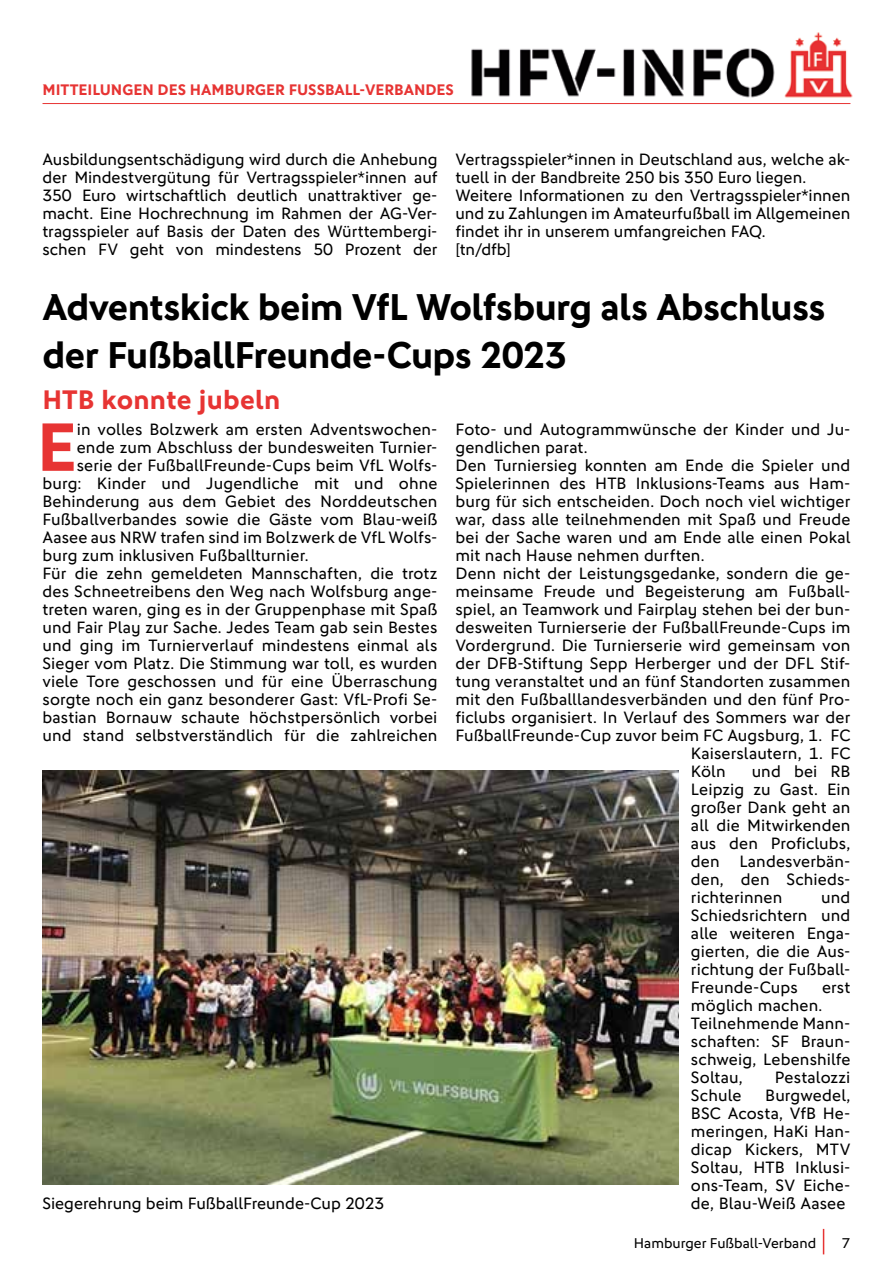
<style>
.page{position:relative;width:893px;height:1263px;background:#fff}
.page>*{position:absolute;margin:0;border:0;box-sizing:border-box;transform-origin:0 0}
.t1{font:700 68.7px "DFB Sans";color:#e73433}
.t2{font:700 37.5px/48px "DFB Sans";letter-spacing:-.02em;color:#000}
.t3{font:700 27px "DFB Sans";letter-spacing:.005em;color:#e73433}
.t4{font:16.5px/18px "DFB Sans";letter-spacing:.005em;color:#000;text-align:justify}
.t5{font:700 15.3px "DFB Sans";color:#e73433}
.t6{font:14.25px "DFB Sans";color:#000}
</style>
<div class="page">
<svg style="left:823px;top:1229px;width:1px;height:25px"></svg>
<hr style="left:43px;top:103px;width:807px;height:1px;background:#e73433">
<img style="left:471px;top:32px;width:382px;height:66px">
<img style="left:43px;top:770px;width:635px;height:414px">
<p class="t5" style="left:43px;top:80px;width:413px">MITTEILUNGEN DES HAMBURGER FUSSBALL-VERBANDES</p>
<p class="t4" style="left:43px;top:150px;width:396px">Ausbildungsentschädigung wird durch die Anhebung der Mindestvergütung für Vertragsspieler*innen auf 350 Euro wirtschaftlich deutlich unattraktiver ge&shy;macht. Eine Hochrechnung im Rahmen der AG-Ver&shy;tragsspieler auf Basis der Daten des Württembergi&shy;schen FV geht von mindestens 50 Prozent der</p>
<p class="t4" style="left:455px;top:150px;width:396px;text-align:left">Vertragsspieler*innen in Deutschland aus, welche ak&shy;tuell in der Bandbreite 250 bis 350 Euro liegen.<br>Weitere Informationen zu den Vertragsspieler*innen und zu Zahlungen im Amateurfußball im Allgemeinen findet ihr in unserem umfangreichen FAQ.<br>[tn/dfb]</p>
<h2 class="t2" style="left:43px;top:283px;width:785px">Adventskick beim VfL Wolfsburg als Abschluss der FußballFreunde-Cups 2023</h2>
<h3 class="t3" style="left:43px;top:384px;width:239px">HTB konnte jubeln</h3>
<h1 class="t1" style="left:37px;top:406px;width:42px">E</h1>
<p class="t4" style="left:77px;top:420px;width:362px">in volles Bolzwerk am ersten Adventswochen-</p>
<p class="t4" style="left:455px;top:420px;width:396px">Foto- und Autogrammwünsche der Kinder und Ju-</p>
<p class="t4" style="left:455px;top:438px;width:134px">gendlichen parat.</p>
<p class="t4" style="left:455px;top:456px;width:396px">Den Turniersieg konnten am Ende die Spieler und</p>
<p class="t4" style="left:455px;top:474px;width:396px">Spielerinnen des HTB Inklusions-Teams aus Ham-</p>
<p class="t4" style="left:455px;top:492px;width:396px">burg für sich entscheiden. Doch noch viel wichtiger</p>
<p class="t4" style="left:455px;top:510px;width:396px">war, dass alle teilnehmenden mit Spaß und Freude</p>
<p class="t4" style="left:455px;top:528px;width:396px">bei der Sache waren und am Ende alle einen Pokal</p>
<p class="t4" style="left:455px;top:546px;width:251px">mit nach Hause nehmen durften.</p>
<p class="t4" style="left:455px;top:564px;width:396px">Denn nicht der Leistungsgedanke, sondern die ge-</p>
<p class="t4" style="left:455px;top:582px;width:396px">meinsame Freude und Begeisterung am Fußball-</p>
<p class="t4" style="left:455px;top:600px;width:396px">spiel, an Teamwork und Fairplay stehen bei der bun-</p>
<p class="t4" style="left:455px;top:618px;width:396px">desweiten Turnierserie der FußballFreunde-Cups im</p>
<p class="t4" style="left:455px;top:636px;width:396px">Vordergrund. Die Turnierserie wird gemeinsam von</p>
<p class="t4" style="left:455px;top:654px;width:396px">der DFB-Stiftung Sepp Herberger und der DFL Stif-</p>
<p class="t4" style="left:455px;top:672px;width:396px">tung veranstaltet und an fünf Standorten zusammen</p>
<p class="t4" style="left:455px;top:690px;width:396px">mit den Fußballlandesverbänden und den fünf Pro-</p>
<p class="t4" style="left:455px;top:708px;width:396px">ficlubs organisiert. In Verlauf des Sommers war der</p>
<p class="t4" style="left:455px;top:726px;width:396px">FußballFreunde-Cup zuvor beim FC Augsburg, 1. FC</p>
<p class="t4" style="left:691px;top:744px;width:161px">Kaiserslautern, 1. FC</p>
<p class="t4" style="left:691px;top:762px;width:36px">Köln</p>
<p class="t4" style="left:77px;top:438px;width:362px">ende zum Abschluss der bundesweiten Turnier-</p>
<p class="t4" style="left:77px;top:456px;width:362px">serie der FußballFreunde-Cups beim VfL Wolfs-</p>
<p class="t4" style="left:43px;top:474px;width:396px">burg: Kinder und Jugendliche mit und ohne</p>
<p class="t4" style="left:43px;top:492px;width:396px">Behinderung aus dem Gebiet des Norddeutschen</p>
<p class="t4" style="left:43px;top:510px;width:396px">Fußballverbandes sowie die Gäste vom Blau-weiß</p>
<p class="t4" style="left:43px;top:528px;width:396px">Aasee aus NRW trafen sind im Bolzwerk de VfL Wolfs-</p>
<p class="t4" style="left:43px;top:546px;width:268px">burg zum inklusiven Fußballturnier.</p>
<p class="t4" style="left:43px;top:564px;width:396px">Für die zehn gemeldeten Mannschaften, die trotz</p>
<p class="t4" style="left:43px;top:582px;width:396px">des Schneetreibens den Weg nach Wolfsburg ange-</p>
<p class="t4" style="left:43px;top:600px;width:396px">treten waren, ging es in der Gruppenphase mit Spaß</p>
<p class="t4" style="left:43px;top:618px;width:396px">und Fair Play zur Sache. Jedes Team gab sein Bestes</p>
<p class="t4" style="left:43px;top:636px;width:396px">und ging im Turnierverlauf mindestens einmal als</p>
<p class="t4" style="left:43px;top:654px;width:396px">Sieger vom Platz. Die Stimmung war toll, es wurden</p>
<p class="t4" style="left:43px;top:672px;width:396px">viele Tore geschossen und für eine Überraschung</p>
<p class="t4" style="left:43px;top:690px;width:396px">sorgte noch ein ganz besonderer Gast: VfL-Profi Se-</p>
<p class="t4" style="left:43px;top:708px;width:396px">bastian Bornauw schaute höchstpersönlich vorbei</p>
<p class="t4" style="left:43px;top:726px;width:396px">und stand selbstverständlich für die zahlreichen</p>
<p class="t4" style="left:691px;top:762px;width:161px;text-indent:61px">und bei RB Leipzig zu Gast. Ein großer Dank geht an all die Mitwirkenden aus den Proficlubs, den Landesverbän&shy;den, den Schieds&shy;richterinnen</p>
<p class="t4" style="left:691px;top:888px;width:161px;text-indent:130px">und Schiedsrichtern und alle weiteren Enga&shy;gierten, die die Aus&shy;richtung der Fußball-Freunde-Cups</p>
<p class="t4" style="left:691px;top:978px;width:161px;text-align:left;text-indent:131px">erst möglich machen.<br>Teilnehmende Mann&shy;schaften: SF Braun&shy;schweig, Lebenshilfe<br>Soltau,</p>
<p class="t4" style="left:775px;top:1068px;width:77px">Pestalozzi</p>
<p class="t4" style="left:43px;top:1194px;width:343px">Siegerehrung beim FußballFreunde-Cup 2023</p>
<p class="t4" style="left:691px;top:1086px;width:52px">Schule</p>
<p class="t4" style="left:691px;top:1086px;width:161px;text-indent:74px">Burgwedel, BSC Acosta, VfB He&shy;meringen, HaKi Han&shy;dicap Kickers, MTV Soltau, HTB Inklusi&shy;ons-Team, SV Eiche&shy;de, Blau-Weiß Aasee</p>
<p class="t6" style="left:634px;top:1235px;width:184px">Hamburger Fußball-Verband</p>
<p class="t6" style="left:842px;top:1235px;width:10px">7</p>
</div>
